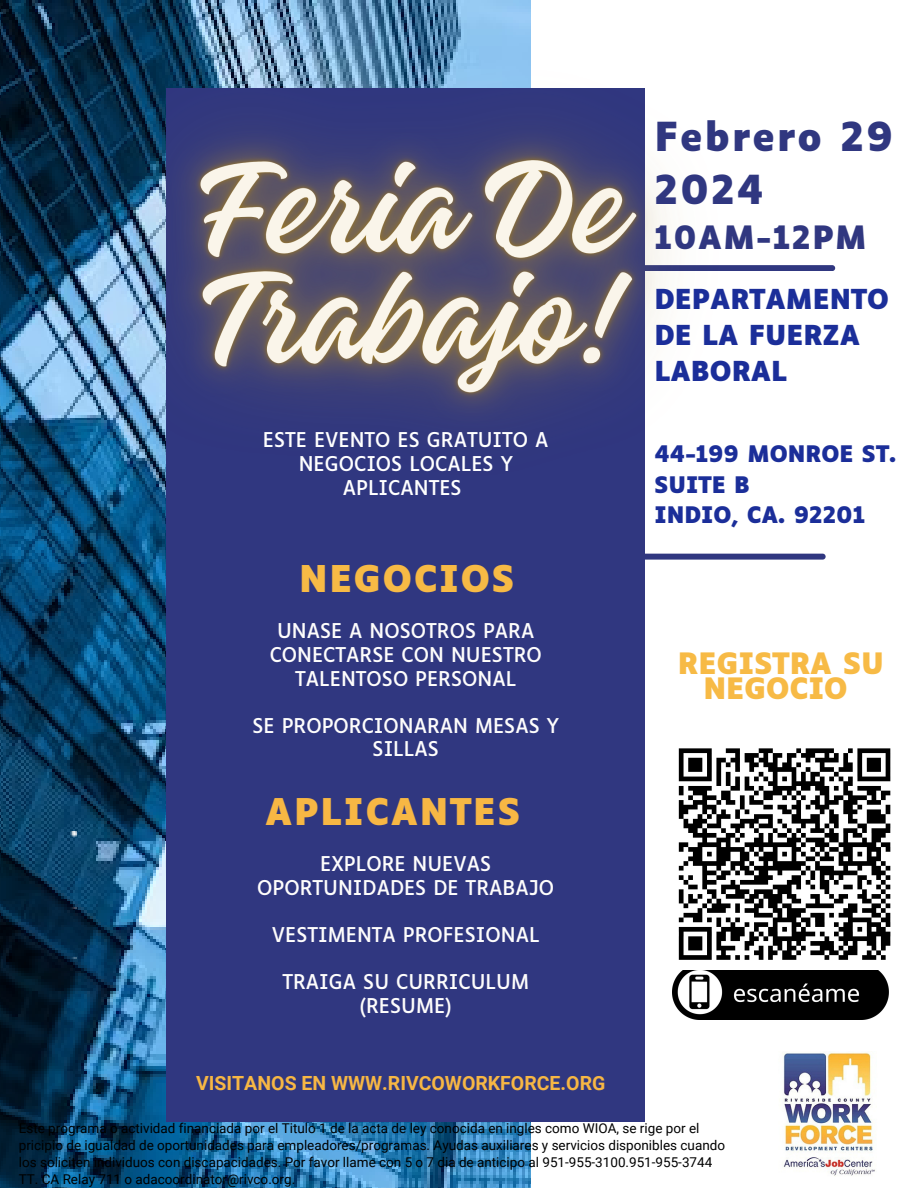
<style>
.page{position:relative;width:918px;height:1188px;background:#fff}
.page>*{position:absolute;margin:0;border:0;box-sizing:border-box;transform-origin:0 0}
.t1{font:700 38.25px/52.8px "Luciole";letter-spacing:.05em;color:#303780}
.t2{font:700 35.25px "Luciole";letter-spacing:.05em;color:#f7b744}
.t3{font:700 35.25px "Luciole";letter-spacing:.05em;color:#f7ba45}
.t4{font:700 30.75px "Luciole";letter-spacing:.05em;color:#303780}
.t5{font:700 28.2px/25.8px "Luciole";color:#f7ba45;text-align:center}
.t6{font:700 26.25px/36px "Luciole";color:#1b2e99}
.t7{font:700 21.75px/30.3px "Luciole";color:#1b2e99}
.t8{font:19.5px/23.7px "Luciole";color:#fefdfc;text-align:center}
.t9{font:19.5px/23.7px "Luciole";color:#fff;text-align:center}
.t10{font:700 19.5px "Roboto";color:#f7b744}
.t11{font:13.5px/16.8px "Roboto";color:#000}
</style>
<div class="page">
<img style="left:0;top:0;width:531px;height:1188px">
<img style="left:783px;top:1052px;width:92px;height:124px">
<svg style="left:71px;top:831px;width:5px;height:6px"></svg>
<div style="left:167px;top:88px;width:478px;height:1033px;background:#303780"></div>
<div style="left:474px;top:265px;width:361px;height:6px;background:#303780;border-radius:3px"></div>
<img style="left:17px;top:0;width:797px;height:592px">
<div style="left:464px;top:554px;width:362px;height:5px;background:#303780;border-radius:3px"></div>
<img style="left:672px;top:970px;width:216px;height:50px">
<svg style="left:678px;top:748px;width:213px;height:212px"></svg>
<h4 class="t1" style="left:654px;top:114px;width:241px">Febrero 29<br>2024</h4>
<h4 class="t4" style="left:654px;top:225px;width:214px">10AM-12PM</h4>
<h5 class="t9" style="left:263px;top:430px;width:287px">ESTE EVENTO ES GRATUITO A<br>NEGOCIOS LOCALES Y<br>APLICANTES</h5>
<p class="t3" style="left:299px;top:564px;width:217px">NEGOCIOS</p>
<p class="t8" style="left:270px;top:621px;width:274px">UNASE A NOSOTROS PARA<br>CONECTARSE CON NUESTRO<br>TALENTOSO PERSONAL</p>
<h6 class="t8" style="left:253px;top:715px;width:308px">SE PROPORCIONARAN MESAS Y<br>SILLAS</h6>
<p class="t2" style="left:265px;top:797px;width:257px">APLICANTES</p>
<h2 class="t8" style="left:320px;top:854px;width:173px">EXPLORE NUEVAS</h2>
<p class="t8" style="left:257px;top:877px;width:299px">OPORTUNIDADES DE TRABAJO</p>
<p class="t8" style="left:272px;top:925px;width:269px">VESTIMENTA PROFESIONAL</p>
<p class="t8" style="left:282px;top:972px;width:248px">TRAIGA SU CURRICULUM (RESUME)</p>
<h3 class="t6" style="left:654px;top:284px;width:236px">DEPARTAMENTO<br>DE LA FUERZA<br>LABORAL</h3>
<p class="t7" style="left:654px;top:441px;width:243px">44-199 MONROE ST.<br>SUITE B<br>INDIO, CA. 92201</p>
<p class="t5" style="left:678px;top:653px;width:208px">REGISTRA SU<br>NEGOCIO</p>
<h2 class="t10" style="left:196px;top:1072px;width:411px">VISITANOS EN WWW.RIVCOWORKFORCE.ORG</h2>
<p class="t11" style="left:19px;top:1120px;width:708px">Este programa o actividad financiada por el Titulo 1 de la acta de ley conocida en ingles como WIOA, se rige por el pricipio de igualdad de oportunidades para empleadores/programas. Ayudas auxiliares y servicios disponibles cuando los soliciten individuos con discapacidades. Por favor llame con 5 o 7 dia de anticipo al 951-955-3100.951-955-3744<br>TT. CA Relay 711 o adacoordinator@rivco.org.</p>
</div>
